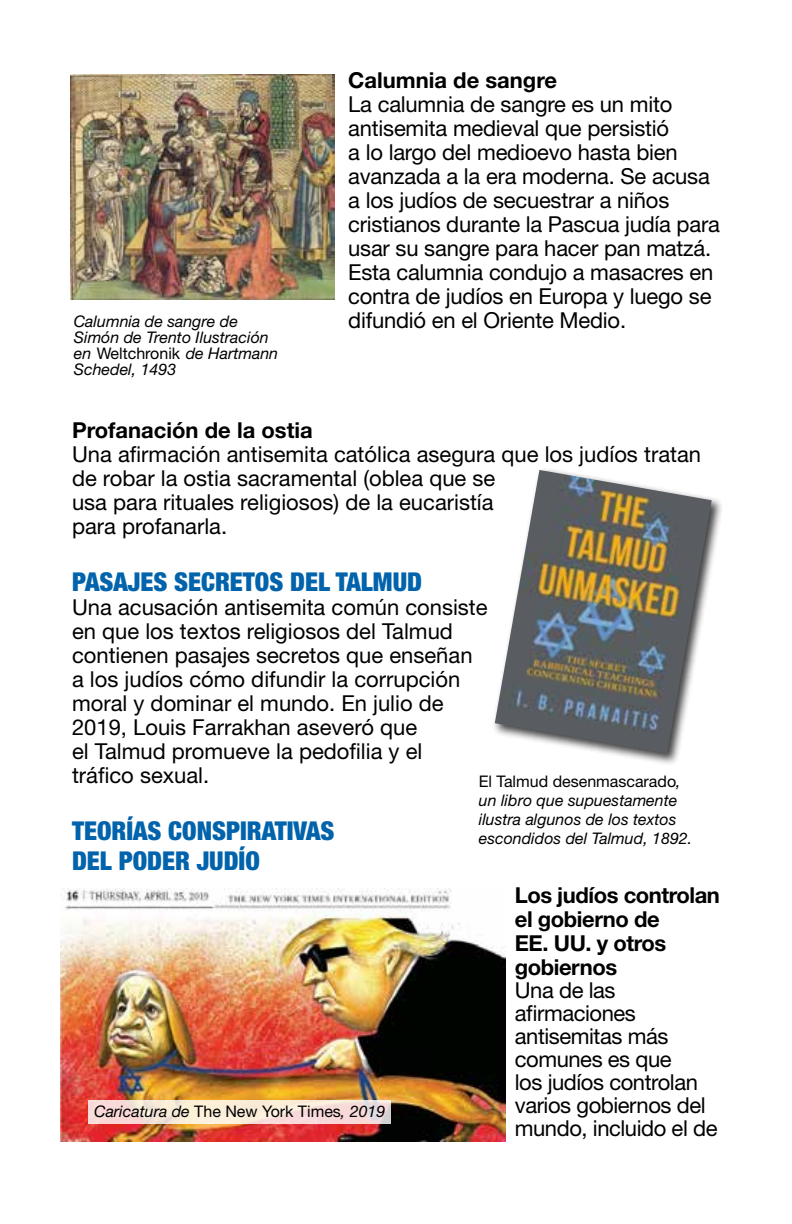
<style>
.page{position:relative;width:792px;height:1224px;background:#fff}
.page>*{position:absolute;margin:0;border:0;box-sizing:border-box;transform-origin:0 0}
.t1{font:900 condensed 26px/30px "Helvetica Neue LT Std";color:#0063ac}
.t2{font:22px/24px "Helvetica Neue LT Std";letter-spacing:-.01em;color:#000}
.t3{font:700 22px/24px "Helvetica Neue LT Std";letter-spacing:-.02em;color:#000}
.t4{font:700 22px "Helvetica Neue LT Std";color:#000}
.t5{font:italic 16px/16px "Helvetica Neue LT Std";color:#000}
.s1{font-style:normal}
</style>
<div class="page">
<img style="left:71px;top:75px;width:264px;height:224px">
<div style="left:492px;top:467px;width:232px;height:299px;background:#000;opacity:.75"></div>
<img style="left:495px;top:470px;width:217px;height:284px">
<img style="left:60px;top:889px;width:446px;height:253px">
<svg style="left:88px;top:1100px;width:303px;height:24px;background:#f7e3d9"></svg>
<p class="t5" style="left:74px;top:313px;width:206px">Calumnia de sangre de<br>Simón de Trento Ilustración en <span class="s1">Weltchronik</span> de Hartmann<br>Schedel, 1493</p>
<p class="t4" style="left:348px;top:66px;width:210px">Calumnia de sangre</p>
<p class="t2" style="left:348px;top:92px;width:373px">La calumnia de sangre es un mito antisemita medieval que persistió<br>a lo largo del medioevo hasta bien avanzada a la era moderna. Se acusa a los judíos de secuestrar a niños cristianos durante la Pascua judía para usar su sangre para hacer pan matzá.<br>Esta calumnia condujo a masacres en contra de judíos en Europa y luego se difundió en el Oriente Medio.</p>
<p class="t4" style="left:72px;top:417px;width:242px">Profanación de la ostia</p>
<p class="t2" style="left:72px;top:442px;width:631px">Una afirmación antisemita católica asegura que los judíos tratan de robar la ostia sacramental (oblea que se<br>usa para rituales religiosos) de la eucaristía<br>para profanarla.</p>
<p class="t1" style="left:72px;top:566px;width:352px">PASAJES SECRETOS DEL TALMUD</p>
<p class="t2" style="left:72px;top:595px;width:417px">Una acusación antisemita común consiste en que los textos religiosos del Talmud contienen pasajes secretos que enseñan a los judíos cómo difundir la corrupción moral y dominar el mundo. En julio de 2019, Louis Farrakhan aseveró que<br>el Talmud promueve la pedofilia y el tráfico sexual.</p>
<p class="t1" style="left:72px;top:815px;width:264px">TEORÍAS CONSPIRATIVAS<br>DEL PODER JUDÍO</p>
<p class="t3" style="left:515px;top:883px;width:207px">Los judíos controlan el gobierno de<br>EE. UU. y otros gobiernos</p>
<p class="t2" style="left:515px;top:978px;width:204px;line-height:23px">Una de las afirmaciones antisemitas más comunes es que<br>los judíos controlan varios gobiernos del mundo, incluido el de</p>
<p class="t5" style="left:479px;top:771px;width:215px;line-height:19.2px"><span class="s1">El Talmud desenmascarado</span>, un libro que supuestamente ilustra algunos de los textos escondidos del Talmud, 1892.</p>
<p class="t5" style="left:94px;top:1103px;width:293px">Caricatura de <span class="s1">The New York Times</span>, 2019</p>
</div>
